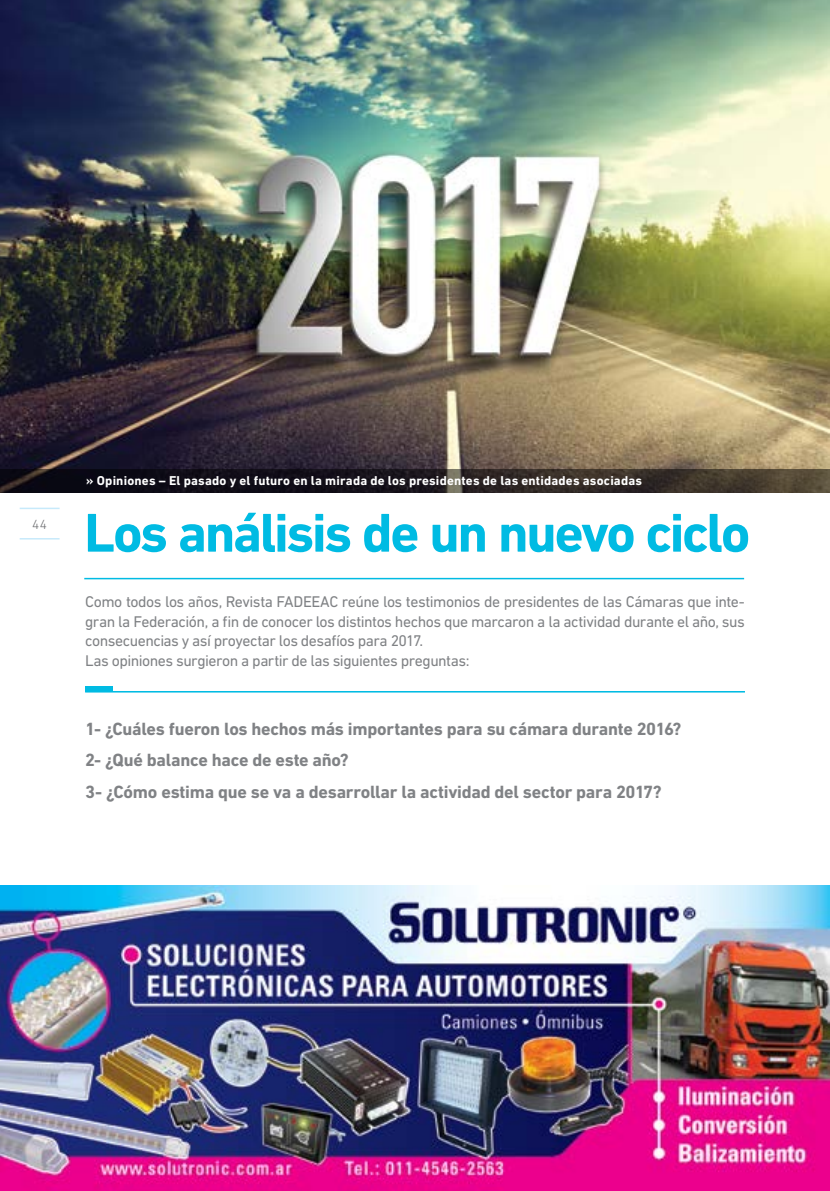
<style>
.page{position:relative;width:830px;height:1191px;background:#fff}
.page>*{position:absolute;margin:0;border:0;box-sizing:border-box;transform-origin:0 0}
.t1{font:700 55.5px "DIN Next LT Pro";letter-spacing:-.045em;color:#00bbe3}
.t2{font:700 18px/31.3px "DIN Next LT Pro";letter-spacing:-.015em;color:#808285}
.t3{font:15.75px/19.5px "DIN Next LT Pro";letter-spacing:-.03em;color:#808285}
.t4{font:300 13.5px "DIN Next LT Pro";color:#6d6e71}
.t5{font:700 13.05px "DIN Next LT Pro";letter-spacing:.015em;color:#fff}
</style>
<div class="page">
<img style="left:0;top:0;width:829px;height:469px">
<div style="left:85px;top:686px;width:28px;height:6px;background:#00bbe3"></div>
<hr style="left:85px;top:691px;width:659px;height:1px;background:#00bbe3">
<hr style="left:84px;top:578px;width:659px;height:1px;background:#00bbe3">
<svg style="left:0;top:469px;width:829px;height:24px;background:#262021"></svg>
<img style="left:0;top:886px;width:829px;height:305px">
<hr style="left:20px;top:538px;width:40px;height:1px;background:#c7eafb">
<hr style="left:20px;top:507px;width:40px;height:2px;background:#c7eafb">
<p class="t4" style="left:32px;top:516px;width:16px">44</p>
<p class="t5" style="left:86px;top:472px;width:557px">» Opiniones – El pasado y el futuro en la mirada de los presidentes de las entidades asociadas</p>
<h1 class="t1" style="left:84px;top:500px;width:667px">Los análisis de un nuevo ciclo</h1>
<p class="t3" style="left:85px;top:592px;width:661px">Como todos los años, Revista FADEEAC reúne los testimonios de presidentes de las Cámaras que inte&shy;gran la Federación, a fin de conocer los distintos hechos que marcaron a la actividad durante el año, sus consecuencias y así proyectar los desafíos para 2017.<br>Las opiniones surgieron a partir de las siguientes preguntas:</p>
<p class="t2" style="left:85px;top:713px;width:597px">1- ¿Cuáles fueron los hechos más importantes para su cámara durante 2016?<br>2- ¿Qué balance hace de este año?<br>3- ¿Cómo estima que se va a desarrollar la actividad del sector para 2017?</p>
</div>
